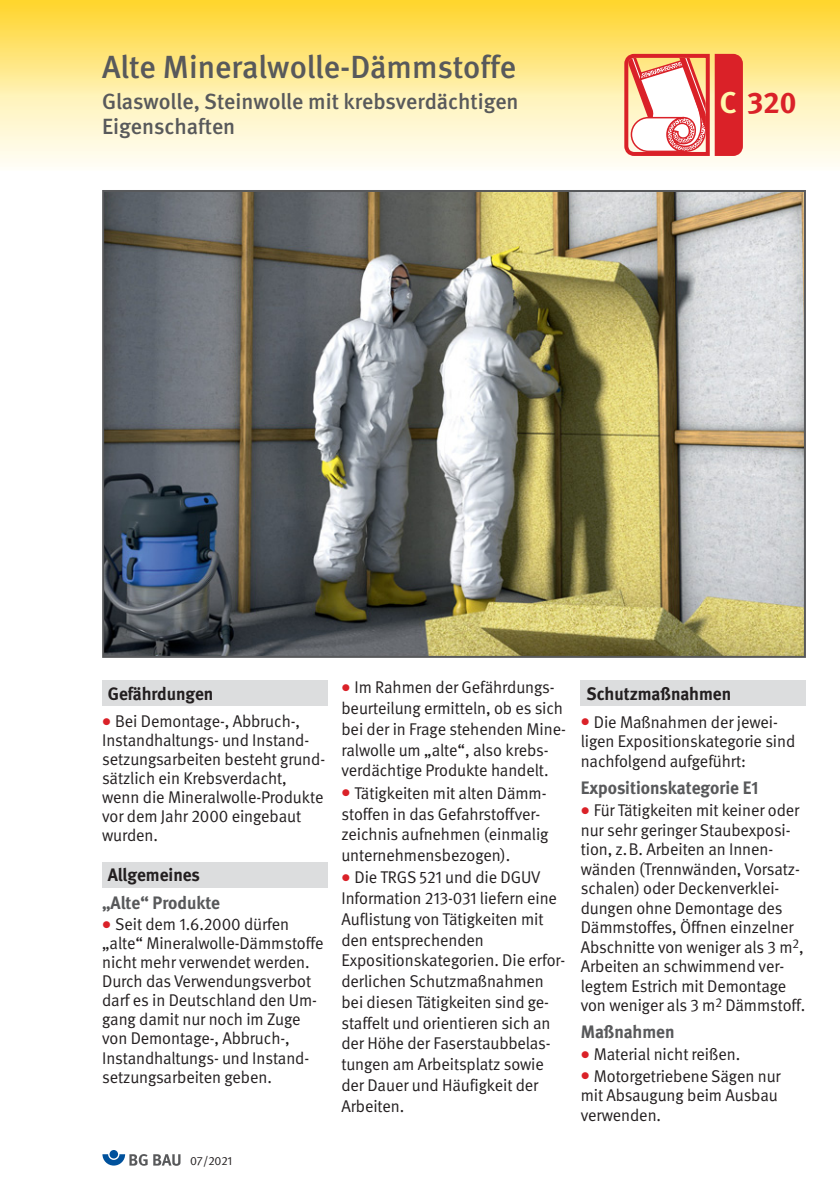
<style>
.page{position:relative;width:840px;height:1191px;background:#fff}
.page>*{position:absolute;margin:0;border:0;box-sizing:border-box;transform-origin:0 0}
.t1{font:500 32px "DGUV Meta";color:#58595b}
.t2{font:700 30px "DGUV Meta";color:#da2128}
.t3{font:500 22px/25px "DGUV Meta";color:#58595b}
.t4{font:700 18px "DGUV Meta";color:#58595b}
.t5{font:700 18px "DGUV Meta";color:#231f20}
.t6{font:17px/20.8px "DGUV Meta";letter-spacing:-.005em;color:#231f20}
.t7{font:12px "DGUV Meta";letter-spacing:-.005em;color:#231f20}
.s1{color:#fff9ae}
.s2{color:#da2128}
</style>
<div class="page">
<svg style="left:0;top:96px;width:839px;height:70px;background:#fef7d7"></svg>
<img style="left:0;top:0;width:839px;height:96px">
<svg style="left:624px;top:54px;width:84px;height:102px"></svg>
<div style="left:714px;top:54px;width:28px;height:102px;background:#da2128"></div>
<div style="left:102px;top:680px;width:225px;height:26px;background:#dcddde"></div>
<div style="left:102px;top:862px;width:225px;height:26px;background:#dcddde"></div>
<div style="left:580px;top:680px;width:225px;height:26px;background:#dcddde"></div>
<div style="left:109px;top:1150px;width:9px;height:8px;background:#00519c;border-radius:50%"></div>
<svg style="left:102px;top:1154px;width:45px;height:11px"></svg>
<svg style="left:153px;top:1154px;width:27px;height:11px"></svg>
<img style="left:105px;top:193px;width:697px;height:462px">
<div style="left:102px;top:190px;width:703px;height:468px;border:2px solid #58595b"></div>
<h1 class="t1" style="left:102px;top:54px;width:415px">Alte Mineralwolle-Dämmstoffe</h1>
<p class="t3" style="left:102px;top:90px;width:418px">Glaswolle, Steinwolle mit krebs verdächtigen<br>Eigenschaften</p>
<h2 class="t2" style="left:719px;top:91px;width:78px"><span class="s1">C</span> 320</h2>
<p class="t5" style="left:108px;top:687px;width:107px">Gefährdungen</p>
<p class="t6" style="left:102px;top:713px;width:224px;line-height:19px"><span class="s2">●</span> Bei Demontage-, Abbruch-,<br>Instandhaltungs- und Instand&shy;setzungsarbeiten besteht grund&shy;sätzlich ein Krebsverdacht, wenn die Mineralwolle-Produkte vor dem Jahr 2000 eingebaut wurden.</p>
<p class="t5" style="left:108px;top:868px;width:94px">Allgemeines</p>
<p class="t4" style="left:102px;top:895px;width:119px">„Alte“ Produkte</p>
<p class="t6" style="left:102px;top:916px;width:223px;line-height:19px"><span class="s2">●</span> Seit dem 1.6.2000 dürfen „alte“ Mineralwolle-Dämmstoffe nicht mehr verwendet werden.<br>Durch das Verwendungsverbot darf es in Deutschland den Um&shy;gang damit nur noch im Zuge von Demontage-, Abbruch-,<br>Instandhaltungs- und Instand&shy;setzungsarbeiten geben.</p>
<p class="t7" style="left:190px;top:1156px;width:44px">07/2021</p>
<p class="t6" style="left:341px;top:678px;width:226px"><span class="s2">●</span> Im Rahmen der Gefährdungs&shy;beurteilung ermitteln, ob es sich bei der in Frage stehenden Mine&shy;ralwolle um „alte“, also krebs&shy;verdächtige Produkte handelt.</p>
<p class="t6" style="left:341px;top:783px;width:208px"><span class="s2">●</span> Tätigkeiten mit alten Dämm&shy;stoffen in das Gefahrstoffver&shy;zeichnis aufnehmen (einmalig unternehmensbezogen).</p>
<p class="t6" style="left:341px;top:868px;width:225px"><span class="s2">●</span> Die TRGS 521 und die DGUV<br>Information 213-031 liefern eine<br>Auf listung von Tätigkeiten mit den entsprechenden<br>Expositions kategorien. Die erfor&shy;derlichen Schutzmaßnahmen bei diesen Tätigkeiten sind ge&shy;staffelt und orientieren sich an der Höhe der Faserstaubbelas&shy;tungen am Arbeitsplatz sowie der Dauer und Häufigkeit der<br>Arbeiten.</p>
<p class="t5" style="left:586px;top:687px;width:146px">Schutzmaßnahmen</p>
<p class="t6" style="left:580px;top:713px;width:216px;line-height:19.6px"><span class="s2">●</span> Die Maßnahmen der jewei - ligen Expositionskategorie sind nachfolgend aufgeführt:</p>
<p class="t4" style="left:580px;top:781px;width:179px">Expositionskategorie E1</p>
<p class="t6" style="left:580px;top:801px;width:226px;line-height:19.6px"><span class="s2">●</span> Für Tätigkeiten mit keiner oder nur sehr geringer Staubexposi&shy;tion, z.B. Arbeiten an Innen - wänden (Trennwänden, Vorsatz&shy;schalen) oder Deckenverklei&shy;dungen ohne Demontage des<br>Dämmstoffes, Öffnen einzelner<br>Abschnitte von weniger als 3 m<sup>2</sup>,<br>Arbeiten an schwimmend ver - legtem Estrich mit Demontage von weniger als 3 m<sup>2</sup> Dämmstoff.</p>
<p class="t4" style="left:580px;top:1025px;width:95px">Maßnahmen</p>
<p class="t6" style="left:580px;top:1045px;width:161px"><span class="s2">●</span> Material nicht reißen.</p>
<p class="t6" style="left:580px;top:1067px;width:201px;line-height:19.6px"><span class="s2">●</span> Motorgetriebene Sägen nur mit Absaugung beim Ausbau verwenden.</p>
</div>
